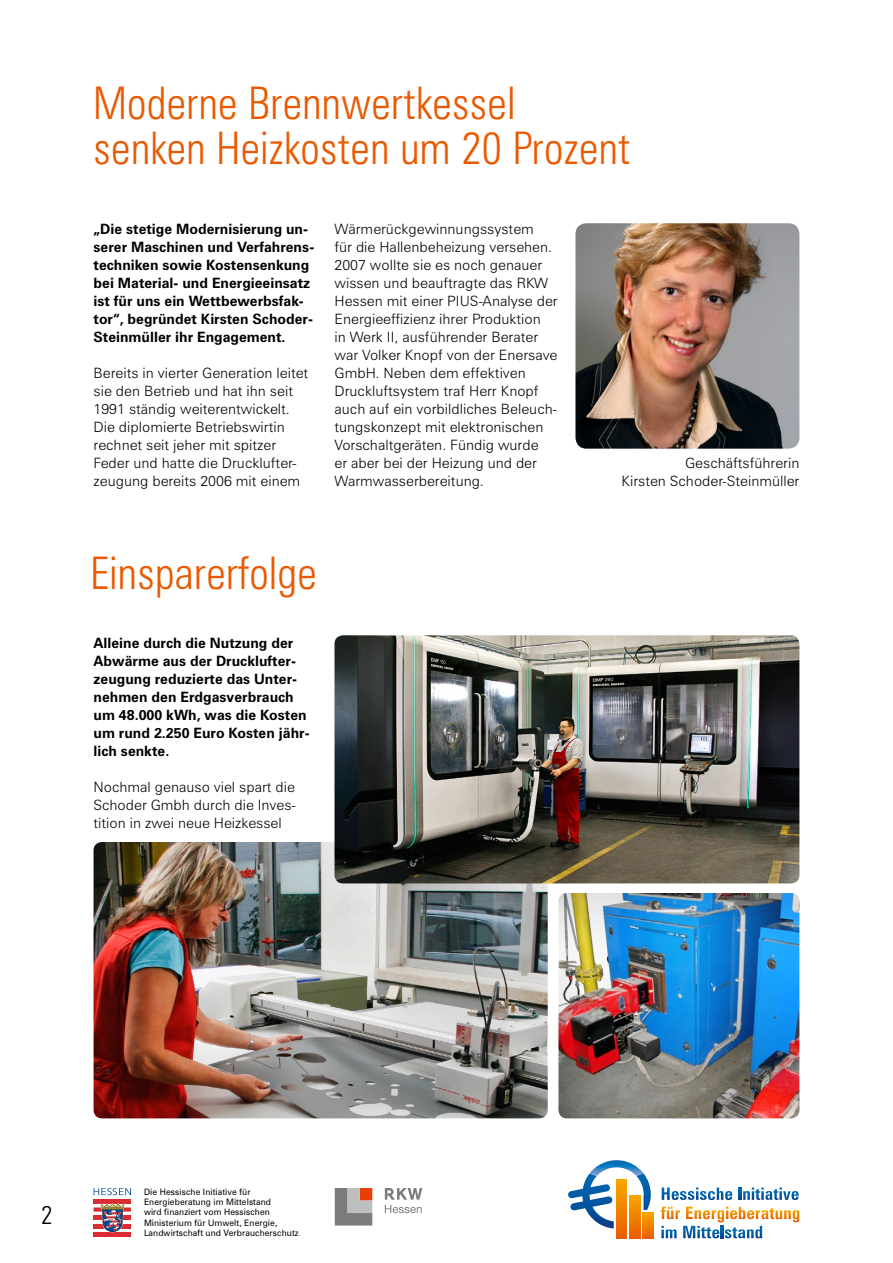
<style>
.page{position:relative;width:893px;height:1263px;background:#fff}
.page>*{position:absolute;margin:0;border:0;box-sizing:border-box;transform-origin:0 0}
.t1{font:300 condensed 45px/45px "Zurich BT";letter-spacing:.01em;color:#ea5901}
.t2{font:300 condensed 25.5px "Zurich BT";color:#000}
.t3{font:300 14.25px/18px "Zurich BT";color:#000}
.t4{font:700 14.25px/18px "Zurich BT";color:#000}
.t5{font:8.85px/10.4px "Zurich BT";letter-spacing:.01em;color:#000}
.s1{color:#a8b1b7}
</style>
<div class="page">
<svg style="left:662px;top:1187px;width:70px;height:13px"></svg>
<svg style="left:738px;top:1187px;width:61px;height:13px"></svg>
<svg style="left:661px;top:1206px;width:138px;height:32px"></svg>
<svg style="left:616px;top:1180px;width:11px;height:58px"></svg>
<svg style="left:630px;top:1195px;width:10px;height:43px"></svg>
<svg style="left:643px;top:1213px;width:10px;height:25px"></svg>
<img style="left:590px;top:1160px;width:27px;height:16px">
<svg style="left:335px;top:1188px;width:37px;height:37px"></svg>
<svg style="left:385px;top:1188px;width:37px;height:25px"></svg>
<hr style="left:94px;top:1199px;width:37px;height:4px;background:#dc2c32">
<svg style="left:94px;top:1207px;width:37px;height:4px"></svg>
<hr style="left:94px;top:1216px;width:37px;height:4px;background:#dc2c32">
<hr style="left:94px;top:1224px;width:37px;height:4px;background:#dc2c32">
<hr style="left:94px;top:1232px;width:37px;height:4px;background:#dc2c32">
<svg style="left:100px;top:1203px;width:25px;height:29px"></svg>
<svg style="left:94px;top:1188px;width:37px;height:7px"></svg>
<img style="left:575px;top:223px;width:224px;height:226px">
<img style="left:94px;top:842px;width:454px;height:276px">
<img style="left:334px;top:635px;width:465px;height:248px">
<img style="left:558px;top:893px;width:241px;height:225px">
<h1 class="t1" style="left:94px;top:81px;width:539px">Moderne Brennwertkessel senken Heizkosten um 20 Prozent</h1>
<p class="t4" style="left:94px;top:220px;width:222px">„Die stetige Modernisierung un&shy;serer Maschinen und Verfahrens&shy;techniken sowie Kostensenkung bei Material- und Energieeinsatz ist für uns ein Wettbewerbsfak&shy;tor“, begründet Kirsten Schoder-<br>Steinmüller ihr Engagement.</p>
<p class="t3" style="left:94px;top:364px;width:216px">Bereits in vierter Generation leitet sie den Betrieb und hat ihn seit<br>1991 ständig weiterentwickelt.<br>Die diplomierte Betriebswirtin rechnet seit jeher mit spitzer<br>Feder und hatte die Drucklufter&shy;zeugung bereits 2006 mit einem</p>
<p class="t3" style="left:334px;top:220px;width:225px">Wärmerückgewinnungssystem<br>für die Hallenbeheizung versehen.<br>2007 wollte sie es noch genauer wissen und beauftragte das RKW<br>Hessen mit einer PIUS-Analyse der<br>Energieeffizienz ihrer Produktion<br>in Werk II, ausführender Berater war Volker Knopf von der Enersave<br>GmbH. Neben dem effektiven<br>Druckluftsystem traf Herr Knopf auch auf ein vorbildliches Beleuch&shy;tungskonzept mit elektronischen<br>Vorschaltgeräten. Fündig wurde<br>er aber bei der Heizung und der<br>Warmwasserbereitung.</p>
<h1 class="t1" style="left:90px;top:550px;width:228px">Einsparerfolge</h1>
<p class="t4" style="left:94px;top:634px;width:218px">Alleine durch die Nutzung der<br>Abwärme aus der Drucklufter&shy;zeugung reduzierte das Unter&shy;nehmen den Erdgasverbrauch um 48.000 kWh, was die Kosten um rund 2.250 Euro Kosten jähr&shy;lich senkte.</p>
<p class="t3" style="left:94px;top:778px;width:204px;text-align:justify">Nochmal genauso viel spart die Schoder Gmbh durch die Inves&shy;tition in zwei neue Heizkessel</p>
<p class="t3" style="left:621px;top:454px;width:180px;text-align:right">Geschäftsführerin<br>Kirsten Schoder-Steinmüller</p>
<h2 class="t2" style="left:41px;top:1199px;width:13px">2</h2>
<p class="t5" style="left:144px;top:1186px;width:159px">Die Hessische Initiative für Energieberatung im Mittelstand<br>wird finanziert vom Hessischen Ministerium für Umwelt, Energie, Landwirtschaft und Verbraucherschutz<span class="s1">.</span></p>
</div>
